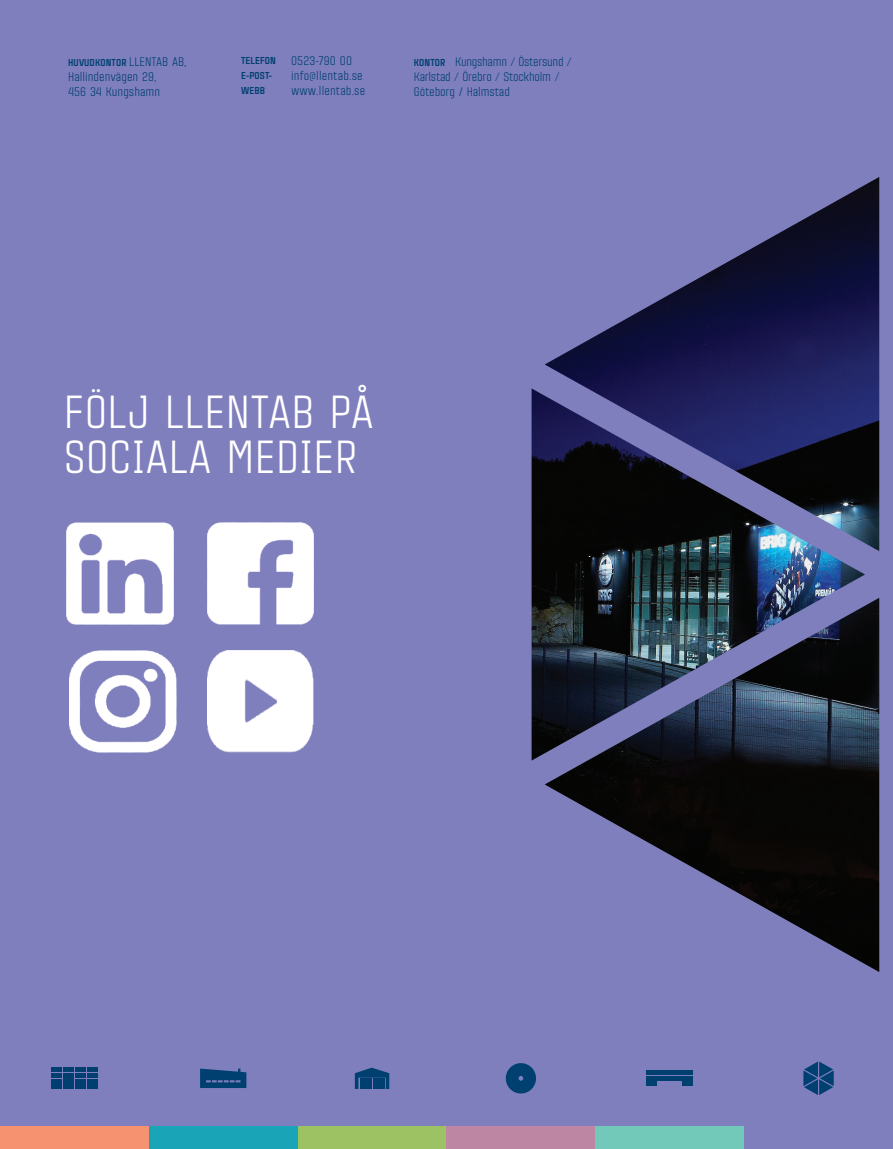
<style>
.page{position:relative;width:893px;height:1149px;background:#fff}
.page>*{position:absolute;margin:0;border:0;box-sizing:border-box;transform-origin:0 0}
.t1{font:45px "Citadina";letter-spacing:.01em;color:#fff}
.t2{font:12px/15px "Citadina";letter-spacing:-.01em;color:#004071}
.t3{font:12px "Citadina";letter-spacing:.01em;color:#004071}
.t4{font:900 9.75px/15px "Citadina";letter-spacing:.01em;color:#004071}
.s1{font-weight:400;font-size:12px}
.s2{font-weight:900;font-size:9.75px}
</style>
<div class="page">
<div style="left:0;top:0;width:893px;height:1148px;background:#807fbd"></div>
<div style="left:0;top:1125px;width:149px;height:23px;background:#f6926f"></div>
<div style="left:149px;top:1125px;width:149px;height:23px;background:#1aa4b7"></div>
<div style="left:298px;top:1125px;width:148px;height:23px;background:#9cc264"></div>
<div style="left:446px;top:1125px;width:149px;height:23px;background:#bd86a2"></div>
<div style="left:595px;top:1125px;width:149px;height:23px;background:#72c9ba"></div>
<svg style="left:355px;top:1067px;width:34px;height:21px"></svg>
<div style="left:360px;top:1078px;width:11px;height:10px;background:#004071"></div>
<div style="left:373px;top:1078px;width:12px;height:10px;background:#004071"></div>
<hr style="left:51px;top:1067px;width:11px;height:4px;background:#004071">
<hr style="left:63px;top:1067px;width:11px;height:4px;background:#004071">
<hr style="left:75px;top:1067px;width:11px;height:4px;background:#004071">
<hr style="left:87px;top:1067px;width:11px;height:4px;background:#004071">
<div style="left:51px;top:1072px;width:11px;height:5px;background:#004071"></div>
<div style="left:63px;top:1072px;width:11px;height:5px;background:#004071"></div>
<div style="left:75px;top:1072px;width:11px;height:5px;background:#004071"></div>
<div style="left:87px;top:1072px;width:11px;height:5px;background:#004071"></div>
<svg style="left:51px;top:1079px;width:11px;height:3px"></svg>
<div style="left:63px;top:1078px;width:11px;height:10px;background:#004071"></div>
<svg style="left:75px;top:1079px;width:11px;height:3px"></svg>
<svg style="left:87px;top:1079px;width:11px;height:3px"></svg>
<hr style="left:51px;top:1084px;width:11px;height:4px;background:#004071">
<hr style="left:75px;top:1084px;width:11px;height:4px;background:#004071">
<hr style="left:87px;top:1084px;width:11px;height:4px;background:#004071">
<svg style="left:200px;top:1068px;width:46px;height:19px"></svg>
<hr style="left:647px;top:1070px;width:46px;height:4px;background:#004071">
<div style="left:647px;top:1075px;width:46px;height:5px;background:#004071"></div>
<hr style="left:647px;top:1081px;width:10px;height:4px;background:#004071">
<hr style="left:682px;top:1081px;width:11px;height:4px;background:#004071">
<svg style="left:506px;top:1063px;width:30px;height:30px"></svg>
<svg style="left:803px;top:1061px;width:31px;height:33px"></svg>
<img style="left:532px;top:177px;width:347px;height:794px">
<img style="left:207px;top:522px;width:107px;height:102px">
<img style="left:70px;top:650px;width:106px;height:102px">
<img style="left:67px;top:522px;width:106px;height:102px">
<img style="left:207px;top:650px;width:107px;height:102px">
<p class="t4" style="left:68px;top:55px;width:120px">HUVUDKONTOR <span class="s1">LLENTAB AB,</span></p>
<p class="t2" style="left:68px;top:68px;width:90px">Hallindenvägen 29,</p>
<p class="t2" style="left:68px;top:83px;width:93px">456 34 Kungshamn</p>
<p class="t4" style="left:241px;top:53px;width:36px">TELEFON</p>
<p class="t4" style="left:241px;top:68px;width:33px">E-POST-<br>WEBB</p>
<p class="t3" style="left:291px;top:52px;width:62px">0523-790 00</p>
<p class="t3" style="left:291px;top:67px;width:73px">info@llentab.se</p>
<p class="t3" style="left:291px;top:82px;width:76px">www.llentab.se</p>
<p class="t2" style="left:414px;top:53px;width:159px"><span class="s2">KONTOR</span> Kungshamn ⁄ Östersund ⁄<br>Karlstad ⁄ Örebro ⁄ Stockholm ⁄<br>Göteborg / Halmstad</p>
<p class="t1" style="left:64px;top:379px;width:311px">FÖLJ LLENTAB PÅ</p>
<p class="t1" style="left:64px;top:424px;width:296px">SOCIALA MEDIER</p>
</div>
